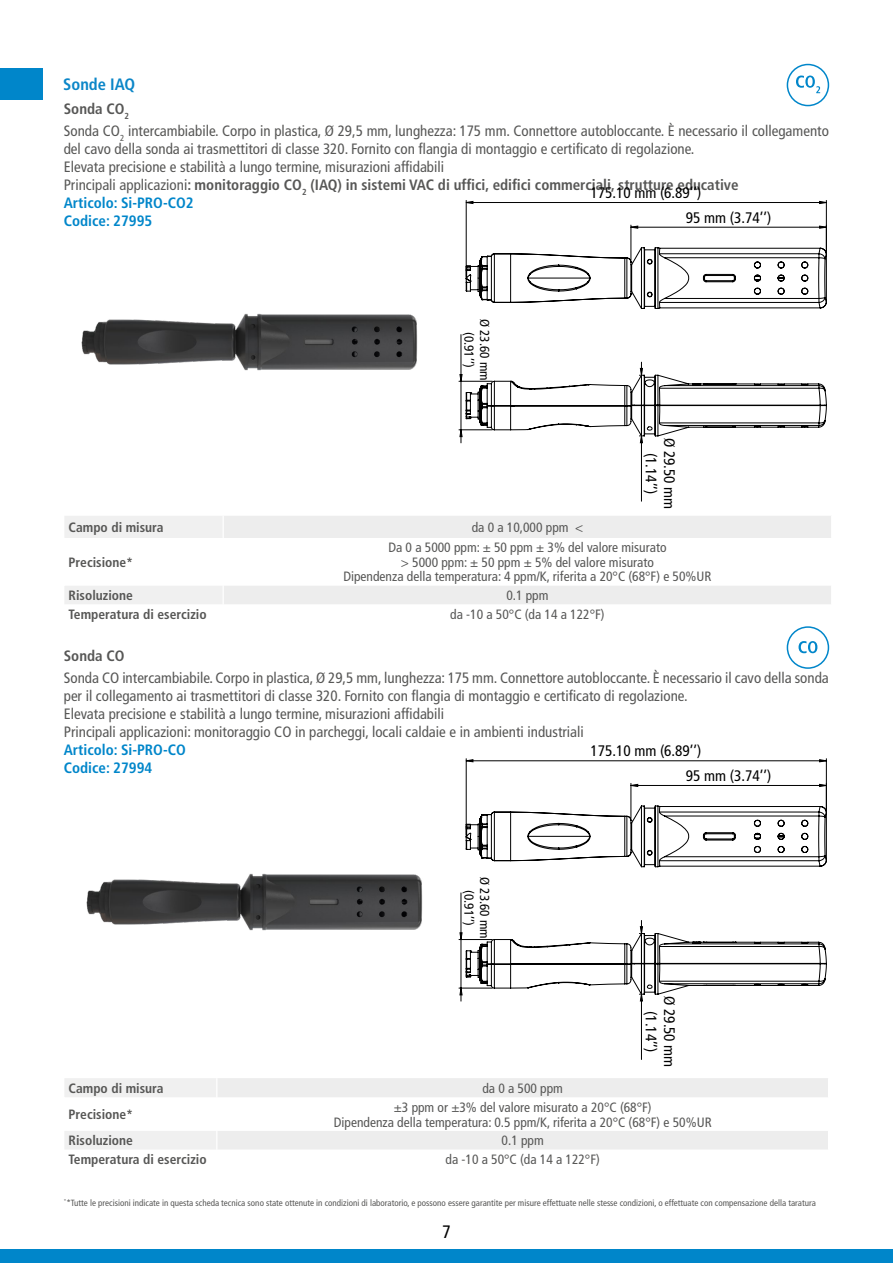
<style>
.page{position:relative;width:893px;height:1263px;background:#fff}
.page>*{position:absolute;margin:0;border:0;box-sizing:border-box;transform-origin:0 0}
.t1{font:condensed 18px "Frutiger LT Std";color:#000}
.t2{font:700 condensed 16.5px "Frutiger LT Std";color:#0b86c8}
.t3{font:condensed 15.3px/25px "Frutiger LT Std";color:#000}
.t4{font:condensed 15px/18px "Frutiger LT Std";color:#575756}
.t5{font:700 condensed 15px/18px "Frutiger LT Std";color:#0086ca}
.t6{font:700 condensed 15px "Frutiger LT Std";color:#575756}
.t7{font:condensed 13.5px/14.5px "Frutiger LT Std";color:#575756;text-align:center}
.t8{font:700 condensed 13.5px "Frutiger LT Std";color:#575756}
.t9{font:condensed 13.05px/15.6px "Frutiger LT Std";color:#000;text-align:center}
.t10{font:condensed 9px "Frutiger LT Std";color:#575756}
.s1{font-weight:700}
.s2{font-weight:700;color:#0086ca}
</style>
<div class="page">
<div style="left:0;top:1249px;width:893px;height:14px;background:#0086ca"></div>
<div style="left:0;top:68px;width:43px;height:32px;background:#0086ca"></div>
<svg style="left:224px;top:516px;width:607px;height:88px"></svg>
<svg style="left:65px;top:516px;width:157px;height:88px"></svg>
<hr style="left:641px;top:436px;width:1px;height:65px;background:#000">
<hr style="left:461px;top:335px;width:1px;height:46px;background:#000">
<hr style="left:826px;top:200px;width:1px;height:52px;background:#000">
<hr style="left:466px;top:200px;width:1px;height:77px;background:#000">
<svg style="left:466px;top:201px;width:361px;height:3px"></svg>
<svg style="left:465px;top:225px;width:362px;height:84px"></svg>
<svg style="left:459px;top:362px;width:368px;height:81px"></svg>
<div style="left:787px;top:64px;width:42px;height:42px;border:2px solid #0086ca;border-radius:50%"></div>
<svg style="left:796px;top:76px;width:24px;height:17px"></svg>
<svg style="left:65px;top:1078px;width:763px;height:71px"></svg>
<hr style="left:641px;top:994px;width:1px;height:65px;background:#000">
<hr style="left:461px;top:893px;width:1px;height:46px;background:#000">
<hr style="left:826px;top:759px;width:1px;height:52px;background:#000">
<hr style="left:466px;top:759px;width:1px;height:76px;background:#000">
<svg style="left:466px;top:759px;width:361px;height:3px"></svg>
<svg style="left:465px;top:783px;width:362px;height:85px"></svg>
<svg style="left:459px;top:920px;width:368px;height:81px"></svg>
<div style="left:787px;top:626px;width:42px;height:43px;border:2px solid #0086ca;border-radius:50%"></div>
<svg style="left:798px;top:641px;width:19px;height:12px"></svg>
<img style="left:81px;top:313px;width:337px;height:58px">
<img style="left:86px;top:873px;width:337px;height:58px">
<p class="t2" style="left:63px;top:74px;width:74px">Sonde IAQ</p>
<p class="t6" style="left:64px;top:100px;width:67px">Sonda CO<sub>2</sub></p>
<p class="t4" style="left:64px;top:122px;width:767px">Sonda CO<sub>2</sub> intercambiabile. Corpo in plastica, Ø 29,5 mm, lunghezza: 175 mm. Connettore autobloccante. È necessario il collegamento del cavo della sonda ai trasmettitori di classe 320. Fornito con flangia di montaggio e certificato di regolazione.<br>Elevata precisione e stabilità a lungo termine, misurazioni affidabili<br>Principali applicazioni<span class="s1">: monitoraggio CO</span><sub>2</sub> <span class="s1">(IAQ) in sistemi VAC di uffici, edifici commerciali, strutture educative<br></span><span class="s2">Articolo: Si-PRO-CO2<br>Codice: 27995</span></p>
<p class="t3" style="left:686px;top:180px;width:87px;text-indent:-95px">175.10 mm (6.89’’)<br>95 mm (3.74’’)</p>
<p class="t9" style="left:492px;top:319px;width:63px;rotate:90deg">Ø 23.60 mm (0.91’’)</p>
<p class="t3" style="left:678px;top:438px;width:73px;line-height:18.3px;text-align:center;rotate:90deg">Ø 29.50 mm (1.14’’)</p>
<p class="t8" style="left:69px;top:519px;width:96px">Campo di misura</p>
<p class="t7" style="left:472px;top:520px;width:113px">da 0 a 10,000 ppm &lt;</p>
<p class="t8" style="left:69px;top:554px;width:66px">Precisione*</p>
<p class="t7" style="left:343px;top:540px;width:370px">Da 0 a 5000 ppm: ± 50 ppm ± 3% del valore misurato<br>&gt; 5000 ppm: ± 50 ppm ± 5% del valore misurato<br>Dipendenza della temperatura: 4 ppm/K, riferita a 20°C (68°F) e 50%UR</p>
<p class="t8" style="left:69px;top:587px;width:66px">Risoluzione</p>
<p class="t7" style="left:506px;top:588px;width:44px">0.1 ppm</p>
<p class="t8" style="left:69px;top:606px;width:139px">Temperatura di esercizio</p>
<p class="t7" style="left:450px;top:607px;width:156px">da -10 a 50°C (da 14 a 122°F)</p>
<p class="t6" style="left:64px;top:647px;width:62px">Sonda CO</p>
<p class="t4" style="left:64px;top:669px;width:767px">Sonda CO intercambiabile. Corpo in plastica, Ø 29,5 mm, lunghezza: 175 mm. Connettore autobloccante. È necessario il cavo della sonda per il collegamento ai trasmettitori di classe 320. Fornito con flangia di montaggio e certificato di regolazione.<br>Elevata precisione e stabilità a lungo termine, misurazioni affidabili<br>Principali applicazioni: monitoraggio CO in parcheggi, locali caldaie e in ambienti industriali</p>
<p class="t5" style="left:64px;top:741px;width:124px">Articolo: Si-PRO-CO<br>Codice: 27994</p>
<p class="t3" style="left:686px;top:738px;width:87px;text-indent:-95px">175.10 mm (6.89’’)<br>95 mm (3.74’’)</p>
<p class="t9" style="left:492px;top:877px;width:63px;rotate:90deg">Ø 23.60 mm (0.91’’)</p>
<p class="t3" style="left:678px;top:996px;width:73px;line-height:18.3px;text-align:center;rotate:90deg">Ø 29.50 mm (1.14’’)</p>
<p class="t8" style="left:69px;top:1080px;width:96px">Campo di misura</p>
<p class="t7" style="left:482px;top:1081px;width:82px">da 0 a 500 ppm</p>
<p class="t8" style="left:69px;top:1106px;width:66px">Precisione*</p>
<p class="t7" style="left:334px;top:1099px;width:379px;line-height:15px">±3 ppm or ±3% del valore misurato a 20°C (68°F)<br>Dipendenza della temperatura: 0.5 ppm/K, riferita a 20°C (68°F) e 50%UR</p>
<p class="t8" style="left:69px;top:1132px;width:66px">Risoluzione</p>
<p class="t7" style="left:502px;top:1133px;width:44px">0.1 ppm</p>
<p class="t8" style="left:69px;top:1151px;width:139px">Temperatura di esercizio</p>
<p class="t7" style="left:446px;top:1152px;width:156px">da -10 a 50°C (da 14 a 122°F)</p>
<p class="t10" style="left:64px;top:1197px;width:754px"><sup>*</sup>*Tutte le precisioni indicate in questa scheda tecnica sono state ottenute in condizioni di laboratorio, e possono essere garantite per misure effettuate nelle stesse condizioni, o effettuate con compensazione della taratura</p>
<p class="t1" style="left:442px;top:1221px;width:10px">7</p>
</div>
